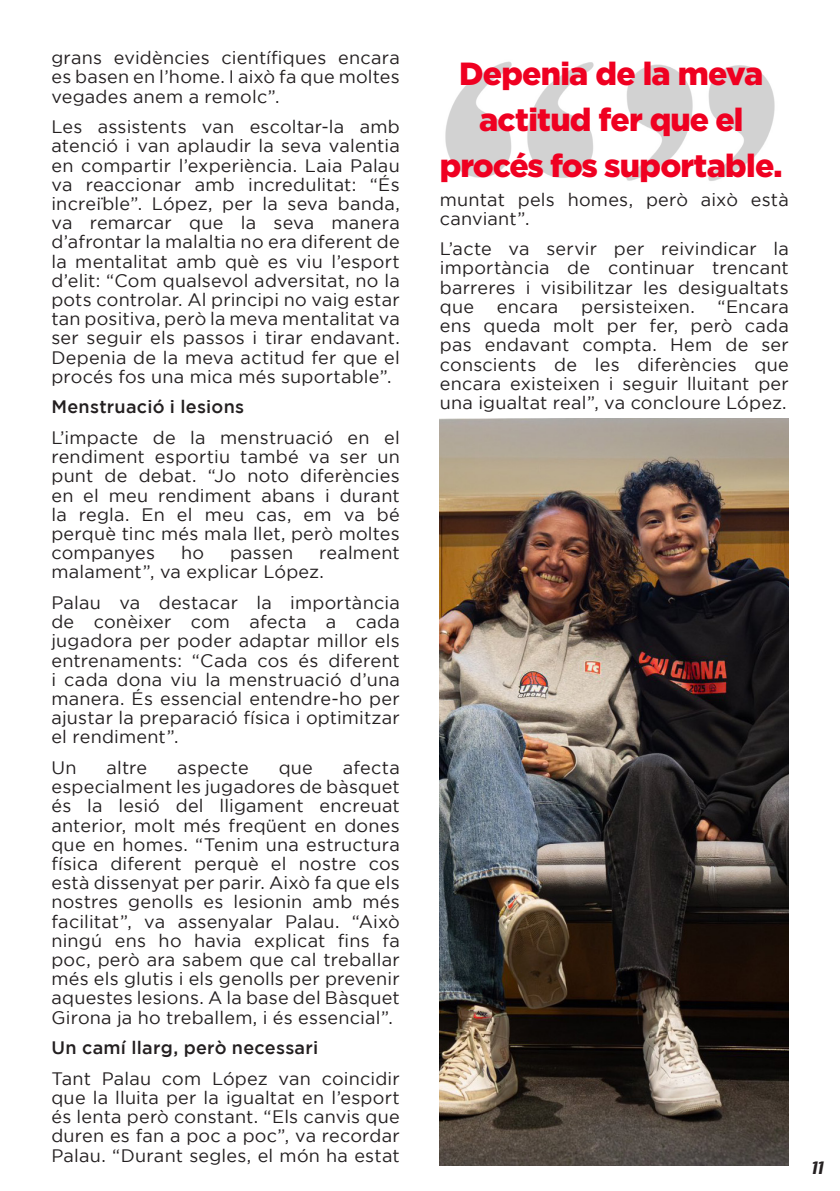
<style>
.page{position:relative;width:840px;height:1191px;background:#fff}
.page>*{position:absolute;margin:0;border:0;box-sizing:border-box;transform-origin:0 0}
.t1{font:900 32px/46px "Gotham";letter-spacing:-.025em;color:#ef0021;text-align:center}
.t2{font:18px/19.2px "Gotham";letter-spacing:.015em;color:#231f20;text-align:justify}
.t3{font:500 18px "Gotham";letter-spacing:.015em;color:#231f20}
.t4{font:italic 18px "NCAA Michigan St Spartans";color:#231f20}
</style>
<div class="page">
<img style="left:445px;top:61px;width:330px;height:120px">
<img style="left:439px;top:418px;width:349px;height:747px">
<p class="t2" style="left:51px;top:48px;width:349px">grans evidències científiques encara es basen en l’home. I això fa que moltes vegades anem a remolc”.</p>
<p class="t2" style="left:51px;top:117px;width:349px">Les assistents van escoltar-la amb atenció i van aplaudir la seva valentia en compartir l’experiència. Laia Palau va reaccionar amb incredulitat: “És increïble”. López, per la seva banda, va remarcar que la seva manera d’afrontar la malaltia no era diferent de la mentalitat amb què es viu l’esport d’elit: “Com qualsevol adversitat, no la pots controlar. Al principi no vaig estar tan positiva, però la meva mentalitat va ser seguir els passos i tirar endavant.<br>Depenia de la meva actitud fer que el procés fos una mica més suportable”.</p>
<p class="t3" style="left:51px;top:397px;width:194px">Menstruació i lesions</p>
<p class="t2" style="left:51px;top:428px;width:349px">L’impacte de la menstruació en el rendiment esportiu també va ser un punt de debat. “Jo noto diferències en el meu rendiment abans i durant la regla. En el meu cas, em va bé perquè tinc més mala llet, però moltes companyes</p>
<p class="t2" style="left:51px;top:543px;width:349px;text-indent:268px">realment malament”, va explicar López.</p>
<p class="t2" style="left:51px;top:592px;width:349px">Palau va destacar la importància de conèixer com afecta a cada jugadora per poder adaptar millor els entrenaments: “Cada cos és diferent i cada dona viu la menstruació d’una manera. És essencial entendre-ho per ajustar la preparació física i optimitzar el rendiment”.</p>
<p class="t2" style="left:51px;top:757px;width:27px">Un</p>
<p class="t2" style="left:106px;top:757px;width:42px">altre</p>
<p class="t2" style="left:177px;top:757px;width:73px">aspecte</p>
<p class="t2" style="left:278px;top:757px;width:36px">que</p>
<p class="t2" style="left:181px;top:543px;width:25px">ho</p>
<p class="t2" style="left:230px;top:543px;width:65px">passen</p>
<p class="t2" style="left:51px;top:757px;width:349px;text-indent:291px">afecta especialment les jugadores de bàsquet és la lesió del lligament encreuat anterior, molt més freqüent en dones que en homes. “Tenim una estructura física diferent perquè el nostre cos està dissenyat per parir. Això fa que els nostres genolls es lesionin amb més facilitat”, va assenyalar Palau. “Això ningú ens ho havia explicat fins fa poc, però ara sabem que cal treballar més els glutis i els genolls per prevenir aquestes lesions. A la base del Bàsquet Girona ja ho treballem, i és essencial”.</p>
<p class="t3" style="left:51px;top:1037px;width:268px">Un camí llarg, però necessari</p>
<p class="t2" style="left:51px;top:1068px;width:350px">Tant Palau com López van coincidir que la lluita per la igualtat en l’esport és lenta però constant. “Els canvis que duren es fan a poc a poc”, va recordar Palau. “Durant segles, el món ha estat</p>
<p class="t1" style="left:439px;top:50px;width:344px">Depenia de la meva actitud fer que el procés fos suportable.</p>
<p class="t2" style="left:439px;top:189px;width:350px">muntat pels homes, però això està canviant”.</p>
<p class="t2" style="left:439px;top:239px;width:350px">L’acte va servir per reivindicar la importància de continuar trencant barreres i visibilitzar les desigualtats que</p>
<p class="t2" style="left:496px;top:297px;width:63px">encara</p>
<p class="t2" style="left:580px;top:297px;width:115px">persisteixen.</p>
<p class="t2" style="left:439px;top:297px;width:350px;text-indent:277px">“Encara ens queda molt per fer, però cada pas endavant compta. Hem de ser conscients de les diferències que encara existeixen i seguir lluitant per una igualtat real”, va concloure López.</p>
<p class="t4" style="left:810px;top:1161px;width:16px">11</p>
</div>
